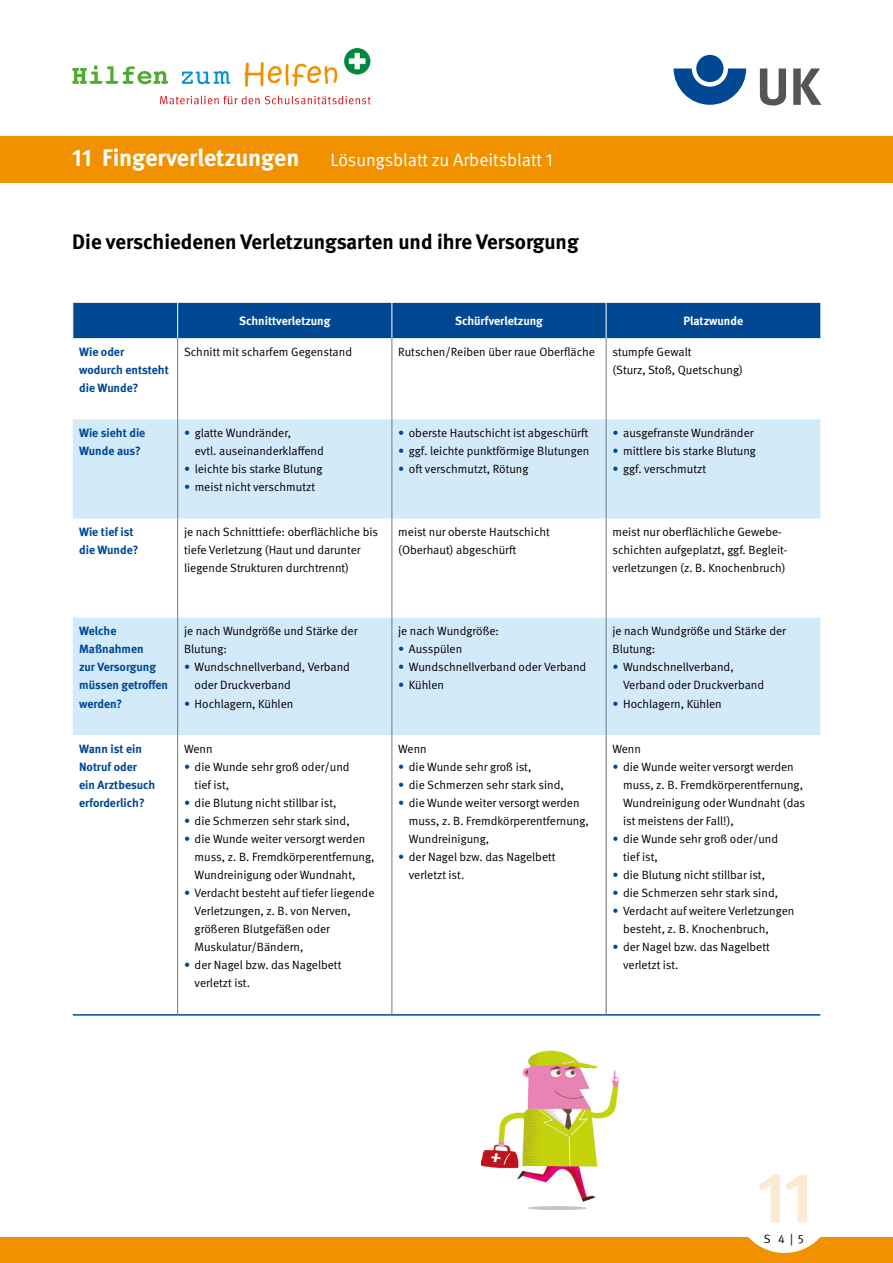
<style>
.page{position:relative;width:893px;height:1263px;background:#fff}
.page>*{position:absolute;margin:0;border:0;box-sizing:border-box;transform-origin:0 0}
.t1{font:700 71.7px "DGUV Meta";color:#fdead2}
.t2{font:700 21px "DGUV Meta";color:#000}
.t3{font:18px "DGUV Meta";letter-spacing:-.005em;color:#fff}
.t4{font:12px/18px "DGUV Meta";color:#000}
.t5{font:700 12px/18px "DGUV Meta";color:#004893}
.t6{font:700 12px "DGUV Meta";color:#fff}
.s1{font-weight:700;font-size:24px}
.s2{color:#004893}
</style>
<div class="page">
<div style="left:0;top:1237px;width:893px;height:26px;background:#f19100"></div>
<div style="left:0;top:136px;width:893px;height:47px;background:#f19100"></div>
<div style="left:736px;top:1155px;width:97px;height:98px;background:#fff;border-radius:50%"></div>
<div style="left:73px;top:303px;width:747px;height:35px;background:#004893"></div>
<svg style="left:73px;top:419px;width:747px;height:316px;fill:#d3eaf9"></svg>
<hr style="left:177px;top:303px;width:1px;height:35px;background:#fff">
<hr style="left:391px;top:303px;width:1px;height:35px;background:#fff">
<hr style="left:391px;top:419px;width:1px;height:99px;background:#7a7b7b">
<hr style="left:391px;top:518px;width:1px;height:100px;background:#7a7b7b">
<hr style="left:391px;top:618px;width:1px;height:117px;background:#7a7b7b">
<hr style="left:391px;top:735px;width:1px;height:279px;background:#7a7b7b">
<hr style="left:178px;top:1014px;width:214px;height:2px;background:#004893">
<hr style="left:392px;top:1014px;width:214px;height:2px;background:#004893">
<hr style="left:177px;top:338px;width:1px;height:81px;background:#7a7b7b">
<hr style="left:177px;top:735px;width:1px;height:279px;background:#7a7b7b">
<hr style="left:177px;top:419px;width:1px;height:99px;background:#7a7b7b">
<hr style="left:177px;top:518px;width:1px;height:100px;background:#7a7b7b">
<hr style="left:177px;top:618px;width:1px;height:117px;background:#7a7b7b">
<hr style="left:73px;top:1014px;width:105px;height:2px;background:#004893">
<hr style="left:391px;top:338px;width:1px;height:81px;background:#7c7d7c">
<hr style="left:606px;top:303px;width:1px;height:35px;background:#fff">
<hr style="left:606px;top:338px;width:1px;height:81px;background:#7c7d7c">
<hr style="left:606px;top:419px;width:1px;height:99px;background:#7a7b7b">
<hr style="left:606px;top:518px;width:1px;height:100px;background:#7a7b7b">
<hr style="left:606px;top:618px;width:1px;height:117px;background:#7a7b7b">
<hr style="left:606px;top:735px;width:1px;height:279px;background:#6d6e70">
<hr style="left:606px;top:1014px;width:214px;height:2px;background:#004893">
<img style="left:482px;top:1050px;width:136px;height:159px">
<svg style="left:760px;top:68px;width:26px;height:38px"></svg>
<svg style="left:793px;top:68px;width:28px;height:37px"></svg>
<svg style="left:674px;top:68px;width:72px;height:37px"></svg>
<div style="left:696px;top:55px;width:27px;height:27px;background:#004893;border-radius:50%"></div>
<img style="left:72px;top:48px;width:299px;height:57px">
<h3 class="t3" style="left:72px;top:150px;width:482px"><span class="s1">11 Fingerverletzungen</span> Lösungsblatt zu Arbeitsblatt 1</h3>
<h2 class="t2" style="left:72px;top:229px;width:508px">Die verschiedenen Verletzungsarten und ihre Versorgung</h2>
<p class="t6" style="left:239px;top:313px;width:93px">Schnittverletzung</p>
<p class="t6" style="left:455px;top:313px;width:89px">Schürfverletzung</p>
<p class="t6" style="left:683px;top:313px;width:61px">Platzwunde</p>
<p class="t5" style="left:79px;top:343px;width:91px">Wie oder wodurch entsteht die Wunde?</p>
<p class="t4" style="left:184px;top:343px;width:170px">Schnitt mit scharfem Gegenstand</p>
<p class="t4" style="left:398px;top:343px;width:198px">Rutschen/Reiben über raue Oberfläche</p>
<p class="t4" style="left:612px;top:343px;width:132px">stumpfe Gewalt<br>(Sturz, Stoß, Quetschung)</p>
<p class="t5" style="left:79px;top:424px;width:68px">Wie sieht die<br>Wunde aus?</p>
<p class="t4" style="left:195px;top:424px;width:131px;text-indent:-11px"><span class="s2">•</span> glatte Wundränder,<br>evtl. auseinanderklaffend</p>
<p class="t4" style="left:184px;top:460px;width:140px"><span class="s2">•</span> leichte bis starke Blutung</p>
<p class="t4" style="left:184px;top:478px;width:133px"><span class="s2">•</span> meist nicht verschmutzt</p>
<p class="t4" style="left:398px;top:424px;width:191px"><span class="s2">•</span> oberste Hautschicht ist abgeschürft</p>
<p class="t4" style="left:398px;top:442px;width:193px"><span class="s2">•</span> ggf. leichte punktförmige Blutungen</p>
<p class="t4" style="left:398px;top:460px;width:132px"><span class="s2">•</span> oft verschmutzt, Rötung</p>
<p class="t4" style="left:612px;top:424px;width:143px"><span class="s2">•</span> ausgefranste Wundränder</p>
<p class="t4" style="left:612px;top:442px;width:145px"><span class="s2">•</span> mittlere bis starke Blutung</p>
<p class="t4" style="left:612px;top:460px;width:95px"><span class="s2">•</span> ggf. verschmutzt</p>
<p class="t5" style="left:79px;top:523px;width:61px">Wie tief ist die Wunde?</p>
<p class="t4" style="left:184px;top:523px;width:195px">je nach Schnitttiefe: oberflächliche bis tiefe Verletzung (Haut und darunter liegende Strukturen durchtrennt)</p>
<p class="t4" style="left:398px;top:523px;width:153px">meist nur oberste Hautschicht (Oberhaut) abgeschürft</p>
<p class="t4" style="left:612px;top:523px;width:176px">meist nur oberflächliche Gewebe&shy;schichten aufgeplatzt, ggf. Begleit&shy;verletzungen (z. B. Knochenbruch)</p>
<p class="t5" style="left:79px;top:622px;width:90px">Welche<br>Maßnahmen<br>zur Versorgung müssen getroffen werden?</p>
<p class="t4" style="left:184px;top:622px;width:175px">je nach Wundgröße und Stärke der<br>Blutung:</p>
<p class="t4" style="left:195px;top:658px;width:157px;text-indent:-11px"><span class="s2">•</span> Wundschnellverband, Verband oder Druckverband</p>
<p class="t4" style="left:184px;top:695px;width:111px"><span class="s2">•</span> Hochlagern, Kühlen</p>
<p class="t5" style="left:79px;top:740px;width:78px">Wann ist ein<br>Notruf oder ein Arztbesuch erforderlich?</p>
<p class="t4" style="left:184px;top:740px;width:30px">Wenn</p>
<p class="t4" style="left:195px;top:758px;width:156px;text-indent:-11px"><span class="s2">•</span> die Wunde sehr groß oder/und tief ist,</p>
<p class="t4" style="left:184px;top:794px;width:154px"><span class="s2">•</span> die Blutung nicht stillbar ist,</p>
<p class="t4" style="left:184px;top:812px;width:167px"><span class="s2">•</span> die Schmerzen sehr stark sind,</p>
<p class="t4" style="left:195px;top:830px;width:181px;text-indent:-11px"><span class="s2">•</span> die Wunde weiter versorgt werden muss, z. B. Fremdkörperentfernung,<br>Wundreinigung oder Wundnaht,</p>
<p class="t4" style="left:195px;top:884px;width:181px;text-indent:-11px"><span class="s2">•</span> Verdacht besteht auf tiefer liegende<br>Verletzungen, z. B. von Nerven, größeren Blutgefäßen oder<br>Muskulatur/Bändern,</p>
<p class="t4" style="left:195px;top:956px;width:148px;text-indent:-11px"><span class="s2">•</span> der Nagel bzw. das Nagelbett verletzt ist.</p>
<p class="t4" style="left:398px;top:622px;width:102px">je nach Wundgröße:</p>
<p class="t4" style="left:398px;top:640px;width:66px"><span class="s2">•</span> Ausspülen</p>
<p class="t4" style="left:398px;top:658px;width:190px"><span class="s2">•</span> Wundschnellverband oder Verband</p>
<p class="t4" style="left:398px;top:677px;width:47px"><span class="s2">•</span> Kühlen</p>
<p class="t4" style="left:398px;top:740px;width:30px">Wenn</p>
<p class="t4" style="left:398px;top:758px;width:135px"><span class="s2">•</span> die Wunde sehr groß ist,</p>
<p class="t4" style="left:398px;top:776px;width:167px"><span class="s2">•</span> die Schmerzen sehr stark sind,</p>
<p class="t4" style="left:409px;top:794px;width:181px;text-indent:-11px"><span class="s2">•</span> die Wunde weiter versorgt werden muss, z. B. Fremdkörperentfernung,<br>Wundreinigung,</p>
<p class="t4" style="left:409px;top:848px;width:148px;text-indent:-11px"><span class="s2">•</span> der Nagel bzw. das Nagelbett verletzt ist.</p>
<p class="t4" style="left:612px;top:622px;width:175px">je nach Wundgröße und Stärke der<br>Blutung:</p>
<p class="t4" style="left:623px;top:658px;width:143px;text-indent:-11px"><span class="s2">•</span> Wundschnellverband,<br>Verband oder Druckverband</p>
<p class="t4" style="left:612px;top:695px;width:111px"><span class="s2">•</span> Hochlagern, Kühlen</p>
<p class="t4" style="left:612px;top:740px;width:30px">Wenn</p>
<p class="t4" style="left:623px;top:758px;width:184px;text-indent:-11px"><span class="s2">•</span> die Wunde weiter versorgt werden muss, z. B. Fremdkörperentfernung,<br>Wundreinigung oder Wundnaht (das ist meistens der Fall!),</p>
<p class="t4" style="left:623px;top:830px;width:156px;text-indent:-11px"><span class="s2">•</span> die Wunde sehr groß oder/und tief ist,</p>
<p class="t4" style="left:612px;top:866px;width:154px"><span class="s2">•</span> die Blutung nicht stillbar ist,</p>
<p class="t4" style="left:612px;top:884px;width:167px"><span class="s2">•</span> die Schmerzen sehr stark sind,</p>
<p class="t4" style="left:623px;top:902px;width:173px;text-indent:-11px"><span class="s2">•</span> Verdacht auf weitere Verletzungen besteht, z. B. Knochenbruch,</p>
<p class="t4" style="left:623px;top:938px;width:148px;text-indent:-11px"><span class="s2">•</span> der Nagel bzw. das Nagelbett verletzt ist.</p>
<h1 class="t1" style="left:757px;top:1155px;width:58px">11</h1>
<p class="t4" style="left:764px;top:1230px;width:41px">S 4 | 5</p>
</div>
